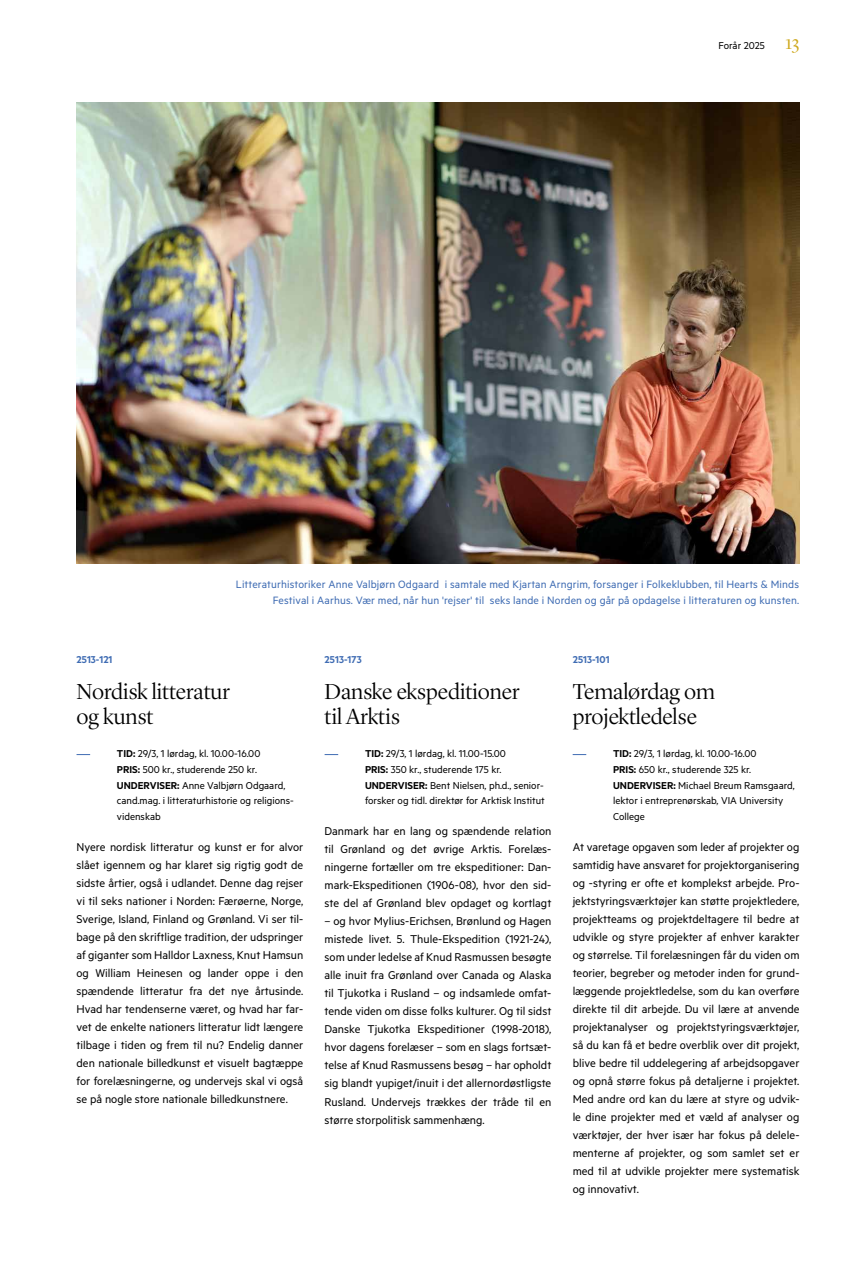
<style>
.page{position:relative;width:859px;height:1268px;background:#fff}
.page>*{position:absolute;margin:0;border:0;box-sizing:border-box;transform-origin:0 0}
.t1{font:300 22.5px/25.5px "Lyon Display";color:#000}
.t2{font:12.75px/18px "Metric";color:#000;text-align:justify}
.t3{font:12px/16.5px "Metric";letter-spacing:.01em;color:#3f6cb3;text-align:right}
.t4{font:11.25px/15.8px "Metric";color:#000}
.t5{font:600 11.25px "Metric";color:#3f6cb3}
.s1{font-family:"Lyon Display";font-weight:300;font-size:19.5px;color:#cea81c}
.s2{font-weight:600}
</style>
<div class="page">
<svg style="left:77px;top:754px;width:14px;height:1px"></svg>
<svg style="left:325px;top:754px;width:14px;height:1px"></svg>
<svg style="left:573px;top:754px;width:14px;height:1px"></svg>
<img style="left:77px;top:102px;width:722px;height:461px">
<p class="t4" style="left:718px;top:37px;width:82px">Forår 2025 <span class="s1">13</span></p>
<p class="t3" style="left:236px;top:575px;width:565px">Litteraturhistoriker Anne Valbjørn Odgaard i samtale med Kjartan Arngrim, forsanger i Folkeklubben, til Hearts &amp; Minds<br>Festival i Aarhus. Vær med, når hun 'rejser' til seks lande i Norden og går på opdagelse i litteraturen og kunsten.</p>
<p class="t5" style="left:77px;top:652px;width:37px">2513-121</p>
<h1 class="t1" style="left:77px;top:677px;width:155px">Nordisk litteratur og kunst</h1>
<p class="t4" style="left:117px;top:745px;width:178px"><span class="s2">TID:</span> 29/3, 1 lørdag, kl. 10.00-16.00<br><span class="s2">PRIS:</span> 500 kr., studerende 250 kr.<br><span class="s2">UNDERVISER:</span> Anne Valbjørn Odgaard, cand.mag. i litteraturhistorie og religions&shy;videnskab</p>
<p class="t2" style="left:77px;top:837px;width:228px">Nyere nordisk litteratur og kunst er for alvor slået igennem og har klaret sig rigtig godt de sidste årtier, også i udlandet. Denne dag rejser vi til seks nationer i Norden: Færøerne, Norge, Sverige, Island, Finland og Grønland. Vi ser til&shy;bage på den skriftlige tradition, der udspringer af giganter som Halldor Laxness, Knut Hamsun og William Heinesen og lander oppe i den spændende litteratur fra det nye årtusinde.<br>Hvad har tendenserne været, og hvad har far&shy;vet de enkelte nationers litteratur lidt længere tilbage i tiden og frem til nu? Endelig danner den nationale billedkunst et visuelt bagtæppe for forelæsningerne, og undervejs skal vi også se på nogle store nationale billedkunstnere.</p>
<p class="t5" style="left:325px;top:652px;width:39px">2513-173</p>
<h1 class="t1" style="left:325px;top:677px;width:197px">Danske ekspeditioner til Arktis</h1>
<p class="t4" style="left:365px;top:745px;width:181px"><span class="s2">TID:</span> 29/3, 1 lørdag, kl. 11.00-15.00<br><span class="s2">PRIS:</span> 350 kr., studerende 175 kr.<br><span class="s2">UNDERVISER:</span> Bent Nielsen, ph.d., senior&shy;forsker og tidl. direktør for Arktisk Institut</p>
<p class="t2" style="left:325px;top:821px;width:228px">Danmark har en lang og spændende relation til Grønland og det øvrige Arktis. Forelæs&shy;ningerne fortæller om tre ekspeditioner: Dan&shy;mark-Ekspeditionen (1906-08), hvor den sid&shy;ste del af Grønland blev opdaget og kortlagt</p>
<p class="t2" style="left:325px;top:911px;width:228px">– og hvor Mylius-Erichsen, Brønlund og Hagen mistede livet. 5. Thule-Ekspedition (1921-24), som under ledelse af Knud Rasmussen besøgte alle inuit fra Grønland over Canada og Alaska til Tjukotka i Rusland – og indsamlede omfat&shy;tende viden om disse folks kulturer. Og til sidst Danske Tjukotka Ekspeditioner (1998-2018), hvor dagens forelæser – som en slags fortsæt&shy;telse af Knud Rasmussens besøg – har opholdt sig blandt yupiget/inuit i det allernordøstligste Rusland. Undervejs trækkes der tråde til en større storpolitisk sammenhæng.</p>
<p class="t5" style="left:573px;top:652px;width:38px">2513-101</p>
<h1 class="t1" style="left:573px;top:677px;width:144px">Temalørdag om projektledelse</h1>
<p class="t4" style="left:613px;top:745px;width:183px"><span class="s2">TID:</span> 29/3, 1 lørdag, kl. 10.00-16.00<br><span class="s2">PRIS:</span> 650 kr., studerende 325 kr.<br><span class="s2">UNDERVISER:</span> Michael Breum Ramsgaard, lektor i entreprenørskab, VIA University<br>College</p>
<p class="t2" style="left:573px;top:837px;width:228px">At varetage opgaven som leder af projekter og samtidig have ansvaret for projektorganisering og -styring er ofte et komplekst arbejde. Pro&shy;jektstyringsværktøjer kan støtte projektledere, projektteams og projektdeltagere til bedre at udvikle og styre projekter af enhver karakter og størrelse. Til forelæsningen får du viden om teorier, begreber og metoder inden for grund&shy;læggende projektledelse, som du kan overføre direkte til dit arbejde. Du vil lære at anvende projektanalyser og projektstyringsværktøjer, så du kan få et bedre overblik over dit projekt, blive bedre til uddelegering af arbejdsopgaver og opnå større fokus på detaljerne i projektet.<br>Med andre ord kan du lære at styre og udvik&shy;le dine projekter med et væld af analyser og værktøjer, der hver især har fokus på delele&shy;menterne af projekter, og som samlet set er med til at udvikle projekter mere systematisk og innovativt.</p>
</div>
